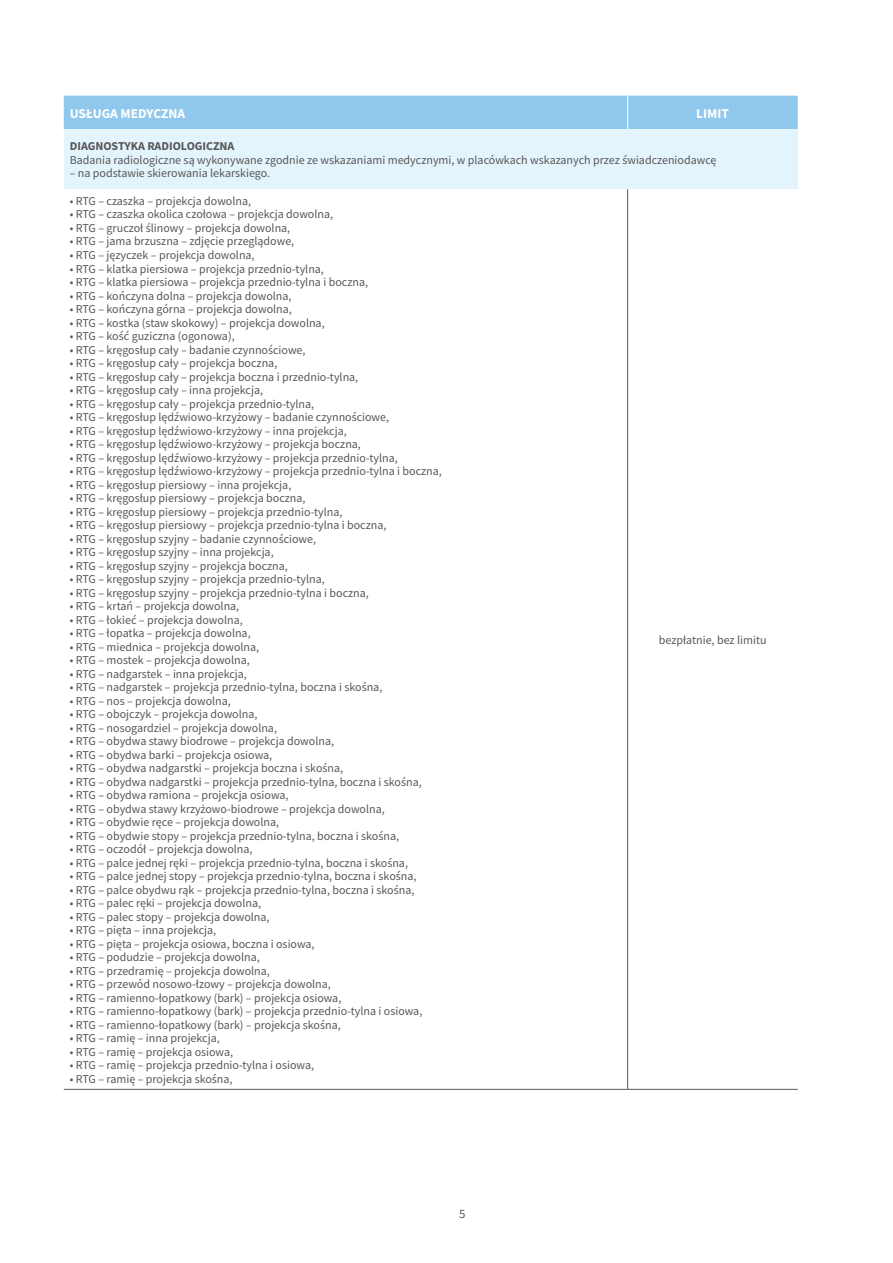
<style>
.page{position:relative;width:893px;height:1263px;background:#fff}
.page>*{position:absolute;margin:0;border:0;box-sizing:border-box;transform-origin:0 0}
.t1{font:700 13.5px "Source Sans Pro";color:#fff}
.t2{font:12.75px "Source Sans Pro";color:#575756}
.t3{font:12px "Source Sans Pro";color:#575756}
.t4{font:700 12px "Source Sans Pro";color:#575756}
</style>
<div class="page">
<div style="left:64px;top:96px;width:734px;height:34px;background:#8fc7ed"></div>
<div style="left:64px;top:130px;width:734px;height:59px;background:#e4f4fc"></div>
<hr style="left:627px;top:189px;width:1px;height:900px;background:#575756">
<hr style="left:627px;top:96px;width:1px;height:34px;background:#fff">
<hr style="left:64px;top:1089px;width:564px;height:1px;background:#575756">
<hr style="left:628px;top:1089px;width:170px;height:1px;background:#575756">
<p class="t1" style="left:70px;top:104px;width:117px">USŁUGA MEDYCZNA</p>
<p class="t1" style="left:696px;top:104px;width:34px">LIMIT</p>
<p class="t4" style="left:70px;top:138px;width:166px">DIAGNOSTYKA RADIOLOGICZNA</p>
<p class="t3" style="left:70px;top:152px;width:648px">Badania radiologiczne są wykonywane zgodnie ze wskazaniami medycznymi, w placówkach wskazanych przez świadczeniodawcę</p>
<p class="t3" style="left:70px;top:166px;width:202px">– na podstawie skierowania lekarskiego.</p>
<p class="t3" style="left:70px;top:193px;width:183px">• RTG – czaszka – projekcja dowolna,</p>
<p class="t3" style="left:70px;top:207px;width:265px">• RTG – czaszka okolica czołowa – projekcja dowolna,</p>
<p class="t3" style="left:70px;top:220px;width:222px">• RTG – gruczoł ślinowy – projekcja dowolna,</p>
<p class="t3" style="left:70px;top:234px;width:226px">• RTG – jama brzuszna – zdjęcie przeglądowe,</p>
<p class="t3" style="left:70px;top:247px;width:186px">• RTG – języczek – projekcja dowolna,</p>
<p class="t3" style="left:70px;top:261px;width:256px">• RTG – klatka piersiowa – projekcja przednio-tylna,</p>
<p class="t3" style="left:70px;top:274px;width:300px">• RTG – klatka piersiowa – projekcja przednio-tylna i boczna,</p>
<p class="t3" style="left:70px;top:288px;width:223px">• RTG – kończyna dolna – projekcja dowolna,</p>
<p class="t3" style="left:70px;top:301px;width:224px">• RTG – kończyna górna – projekcja dowolna,</p>
<p class="t3" style="left:70px;top:315px;width:256px">• RTG – kostka (staw skokowy) – projekcja dowolna,</p>
<p class="t3" style="left:70px;top:328px;width:166px">• RTG – kość guziczna (ogonowa),</p>
<p class="t3" style="left:70px;top:342px;width:237px">• RTG – kręgosłup cały – badanie czynnościowe,</p>
<p class="t3" style="left:70px;top:355px;width:209px">• RTG – kręgosłup cały – projekcja boczna,</p>
<p class="t3" style="left:70px;top:369px;width:290px">• RTG – kręgosłup cały – projekcja boczna i przednio-tylna,</p>
<p class="t3" style="left:70px;top:382px;width:195px">• RTG – kręgosłup cały – inna projekcja,</p>
<p class="t3" style="left:70px;top:396px;width:246px">• RTG – kręgosłup cały – projekcja przednio-tylna,</p>
<p class="t3" style="left:70px;top:409px;width:321px">• RTG – kręgosłup lędźwiowo-krzyżowy – badanie czynnościowe,</p>
<p class="t3" style="left:70px;top:423px;width:278px">• RTG – kręgosłup lędźwiowo-krzyżowy – inna projekcja,</p>
<p class="t3" style="left:70px;top:436px;width:293px">• RTG – kręgosłup lędźwiowo-krzyżowy – projekcja boczna,</p>
<p class="t3" style="left:70px;top:450px;width:330px">• RTG – kręgosłup lędźwiowo-krzyżowy – projekcja przednio-tylna,</p>
<p class="t3" style="left:70px;top:463px;width:374px">• RTG – kręgosłup lędźwiowo-krzyżowy – projekcja przednio-tylna i boczna,</p>
<p class="t3" style="left:70px;top:477px;width:223px">• RTG – kręgosłup piersiowy – inna projekcja,</p>
<p class="t3" style="left:70px;top:490px;width:237px">• RTG – kręgosłup piersiowy – projekcja boczna,</p>
<p class="t3" style="left:70px;top:504px;width:274px">• RTG – kręgosłup piersiowy – projekcja przednio-tylna,</p>
<p class="t3" style="left:70px;top:517px;width:318px">• RTG – kręgosłup piersiowy – projekcja przednio-tylna i boczna,</p>
<p class="t3" style="left:70px;top:531px;width:248px">• RTG – kręgosłup szyjny – badanie czynnościowe,</p>
<p class="t3" style="left:70px;top:544px;width:205px">• RTG – kręgosłup szyjny – inna projekcja,</p>
<p class="t3" style="left:70px;top:558px;width:220px">• RTG – kręgosłup szyjny – projekcja boczna,</p>
<p class="t3" style="left:70px;top:571px;width:256px">• RTG – kręgosłup szyjny – projekcja przednio-tylna,</p>
<p class="t3" style="left:70px;top:585px;width:301px">• RTG – kręgosłup szyjny – projekcja przednio-tylna i boczna,</p>
<p class="t3" style="left:70px;top:598px;width:171px">• RTG – krtań – projekcja dowolna,</p>
<p class="t3" style="left:70px;top:612px;width:174px">• RTG – łokieć – projekcja dowolna,</p>
<p class="t3" style="left:70px;top:625px;width:182px">• RTG – łopatka – projekcja dowolna,</p>
<p class="t3" style="left:70px;top:639px;width:191px">• RTG – miednica – projekcja dowolna,</p>
<p class="t3" style="left:70px;top:652px;width:181px">• RTG – mostek – projekcja dowolna,</p>
<p class="t3" style="left:70px;top:666px;width:179px">• RTG – nadgarstek – inna projekcja,</p>
<p class="t3" style="left:70px;top:679px;width:314px">• RTG – nadgarstek – projekcja przednio-tylna, boczna i skośna,</p>
<p class="t3" style="left:70px;top:693px;width:163px">• RTG – nos – projekcja dowolna,</p>
<p class="t3" style="left:70px;top:706px;width:189px">• RTG – obojczyk – projekcja dowolna,</p>
<p class="t3" style="left:70px;top:720px;width:209px">• RTG – nosogardziel – projekcja dowolna,</p>
<p class="t3" style="left:70px;top:733px;width:266px">• RTG – obydwa stawy biodrowe – projekcja dowolna,</p>
<p class="t3" style="left:70px;top:747px;width:204px">• RTG – obydwa barki – projekcja osiowa,</p>
<p class="t3" style="left:70px;top:760px;width:275px">• RTG – obydwa nadgarstki – projekcja boczna i skośna,</p>
<p class="t3" style="left:70px;top:774px;width:353px">• RTG – obydwa nadgarstki – projekcja przednio-tylna, boczna i skośna,</p>
<p class="t3" style="left:70px;top:787px;width:220px">• RTG – obydwa ramiona – projekcja osiowa,</p>
<p class="t3" style="left:70px;top:801px;width:316px">• RTG – obydwa stawy krzyżowo-biodrowe – projekcja dowolna,</p>
<p class="t3" style="left:70px;top:814px;width:211px">• RTG – obydwie ręce – projekcja dowolna,</p>
<p class="t3" style="left:70px;top:828px;width:331px">• RTG – obydwie stopy – projekcja przednio-tylna, boczna i skośna,</p>
<p class="t3" style="left:70px;top:841px;width:184px">• RTG – oczodół – projekcja dowolna,</p>
<p class="t3" style="left:70px;top:855px;width:340px">• RTG – palce jednej ręki – projekcja przednio-tylna, boczna i skośna,</p>
<p class="t3" style="left:70px;top:868px;width:348px">• RTG – palce jednej stopy – projekcja przednio-tylna, boczna i skośna,</p>
<p class="t3" style="left:70px;top:882px;width:346px">• RTG – palce obydwu rąk – projekcja przednio-tylna, boczna i skośna,</p>
<p class="t3" style="left:70px;top:895px;width:193px">• RTG – palec ręki – projekcja dowolna,</p>
<p class="t3" style="left:70px;top:909px;width:201px">• RTG – palec stopy – projekcja dowolna,</p>
<p class="t3" style="left:70px;top:922px;width:148px">• RTG – pięta – inna projekcja,</p>
<p class="t3" style="left:70px;top:936px;width:246px">• RTG – pięta – projekcja osiowa, boczna i osiowa,</p>
<p class="t3" style="left:70px;top:949px;width:191px">• RTG – podudzie – projekcja dowolna,</p>
<p class="t3" style="left:70px;top:963px;width:202px">• RTG – przedramię – projekcja dowolna,</p>
<p class="t3" style="left:70px;top:976px;width:263px">• RTG – przewód nosowo-łzowy – projekcja dowolna,</p>
<p class="t3" style="left:70px;top:990px;width:273px">• RTG – ramienno-łopatkowy (bark) – projekcja osiowa,</p>
<p class="t3" style="left:70px;top:1003px;width:354px">• RTG – ramienno-łopatkowy (bark) – projekcja przednio-tylna i osiowa,</p>
<p class="t3" style="left:70px;top:1017px;width:272px">• RTG – ramienno-łopatkowy (bark) – projekcja skośna,</p>
<p class="t3" style="left:70px;top:1030px;width:151px">• RTG – ramię – inna projekcja,</p>
<p class="t3" style="left:70px;top:1044px;width:165px">• RTG – ramię – projekcja osiowa,</p>
<p class="t3" style="left:70px;top:1057px;width:246px">• RTG – ramię – projekcja przednio-tylna i osiowa,</p>
<p class="t3" style="left:70px;top:1071px;width:164px">• RTG – ramię – projekcja skośna,</p>
<p class="t3" style="left:659px;top:632px;width:109px">bezpłatnie, bez limitu</p>
<p class="t2" style="left:459px;top:1206px;width:8px">5</p>
</div>
